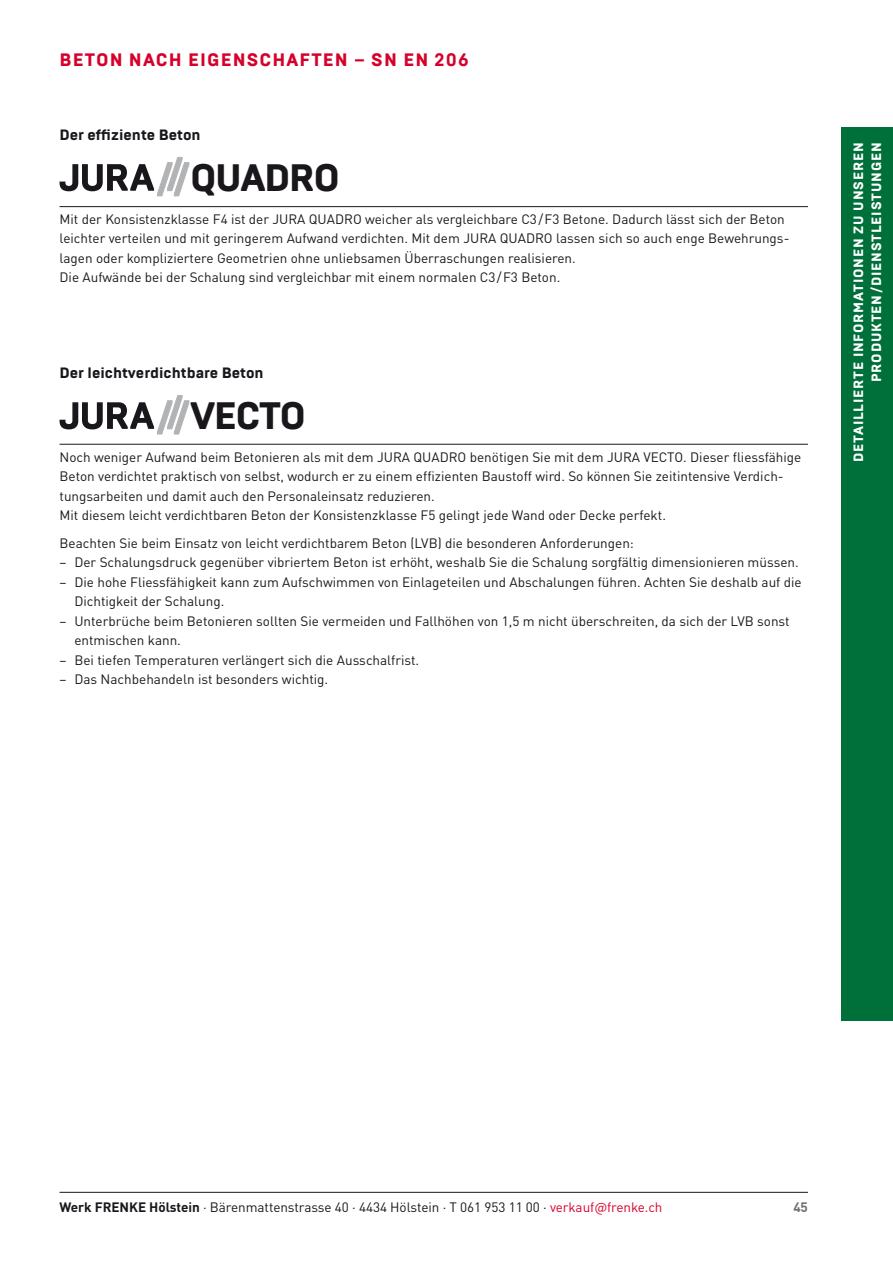
<style>
.page{position:relative;width:893px;height:1263px;background:#fff}
.page>*{position:absolute;margin:0;border:0;box-sizing:border-box;transform-origin:0 0}
.t1{font:800 38.25px "Brutal Type";letter-spacing:-.04em;color:#1a171c}
.t2{font:800 18px "Brutal Type";letter-spacing:.06em;color:#d6002b}
.t3{font:800 15px "Brutal Type";color:#1a171c}
.t4{font:13.5px/19.5px "DIN Pro";color:#1a171c}
.t5{font:800 13.5px/18px "Brutal Type";letter-spacing:.06em;color:#fff;text-align:right}
.t6{font:700 13.5px "DIN Pro";color:#707173}
.s1{font-weight:700}
.s2{color:#d6002b}
</style>
<div class="page">
<hr style="left:60px;top:1192px;width:748px;height:1px;background:#1a171c">
<div style="left:842px;top:128px;width:51px;height:892px;background:#00703b"></div>
<hr style="left:60px;top:206px;width:748px;height:1px;background:#1a171c">
<hr style="left:60px;top:444px;width:748px;height:1px;background:#1a171c">
<svg style="left:60px;top:157px;width:129px;height:39px"></svg>
<svg style="left:60px;top:395px;width:129px;height:39px"></svg>
<h2 class="t2" style="left:60px;top:48px;width:411px">BETON NACH EIGENSCHAFTEN – SN EN 206</h2>
<p class="t3" style="left:60px;top:125px;width:143px">Der effiziente Beton</p>
<h1 class="t1" style="left:190px;top:154px;width:151px">QUADRO</h1>
<p class="t4" style="left:60px;top:208px;width:729px">Mit der Konsistenzklasse F4 ist der JURA QUADRO weicher als vergleichbare C3/F3 Betone. Dadurch lässt sich der Beton leichter verteilen und mit geringerem Aufwand verdichten. Mit dem JURA QUADRO lassen sich so auch enge Bewehrungs&shy;lagen oder kompliziertere Geometrien ohne unliebsamen Überraschungen realisieren.<br>Die Aufwände bei der Schalung sind vergleichbar mit einem normalen C3/F3 Beton.</p>
<p class="t3" style="left:60px;top:363px;width:206px">Der leichtverdichtbare Beton</p>
<h1 class="t1" style="left:190px;top:392px;width:118px">VECTO</h1>
<p class="t4" style="left:60px;top:445px;width:743px">Noch weniger Aufwand beim Betonieren als mit dem JURA QUADRO benötigen Sie mit dem JURA VECTO. Dieser fliessfähige Beton verdichtet praktisch von selbst, wodurch er zu einem effizienten Baustoff wird. So können Sie zeitintensive Verdich&shy;tungsarbeiten und damit auch den Personaleinsatz reduzieren.<br>Mit diesem leicht verdichtbaren Beton der Konsistenzklasse F5 gelingt jede Wand oder Decke perfekt.</p>
<p class="t4" style="left:60px;top:532px;width:576px">Beachten Sie beim Einsatz von leicht verdichtbarem Beton (LVB) die besonderen Anforderungen:</p>
<p class="t4" style="left:60px;top:551px;width:741px">– Der Schalungsdruck gegenüber vibriertem Beton ist erhöht, weshalb Sie die Schalung sorgfältig dimensionieren müssen.</p>
<p class="t4" style="left:74px;top:571px;width:729px;text-indent:-15px">– Die hohe Fliessfähigkeit kann zum Aufschwimmen von Einlageteilen und Abschalungen führen. Achten Sie deshalb auf die<br>Dichtigkeit der Schalung.</p>
<p class="t4" style="left:74px;top:610px;width:717px;text-indent:-15px">– Unterbrüche beim Betonieren sollten Sie vermeiden und Fallhöhen von 1,5 m nicht überschreiten, da sich der LVB sonst entmischen kann.</p>
<p class="t4" style="left:60px;top:649px;width:361px">– Bei tiefen Temperaturen verlängert sich die Ausschalfrist.</p>
<p class="t4" style="left:60px;top:668px;width:270px">– Das Nachbehandeln ist besonders wichtig.</p>
<p class="t5" style="left:850px;top:462px;width:321px;rotate:-90deg">DETAILLIERTE INFORMATIONEN ZU UNSEREN<br>PRODUKTEN/DIENSTLEISTUNGEN</p>
<p class="t4" style="left:60px;top:1196px;width:604px"><span class="s1">Werk FRENKE Hölstein</span> · Bärenmattenstrasse 40 · 4434 Hölstein · T 061 953 11 00 · <span class="s2">verkauf@frenke.ch</span></p>
<p class="t6" style="left:793px;top:1195px;width:16px">45</p>
</div>
